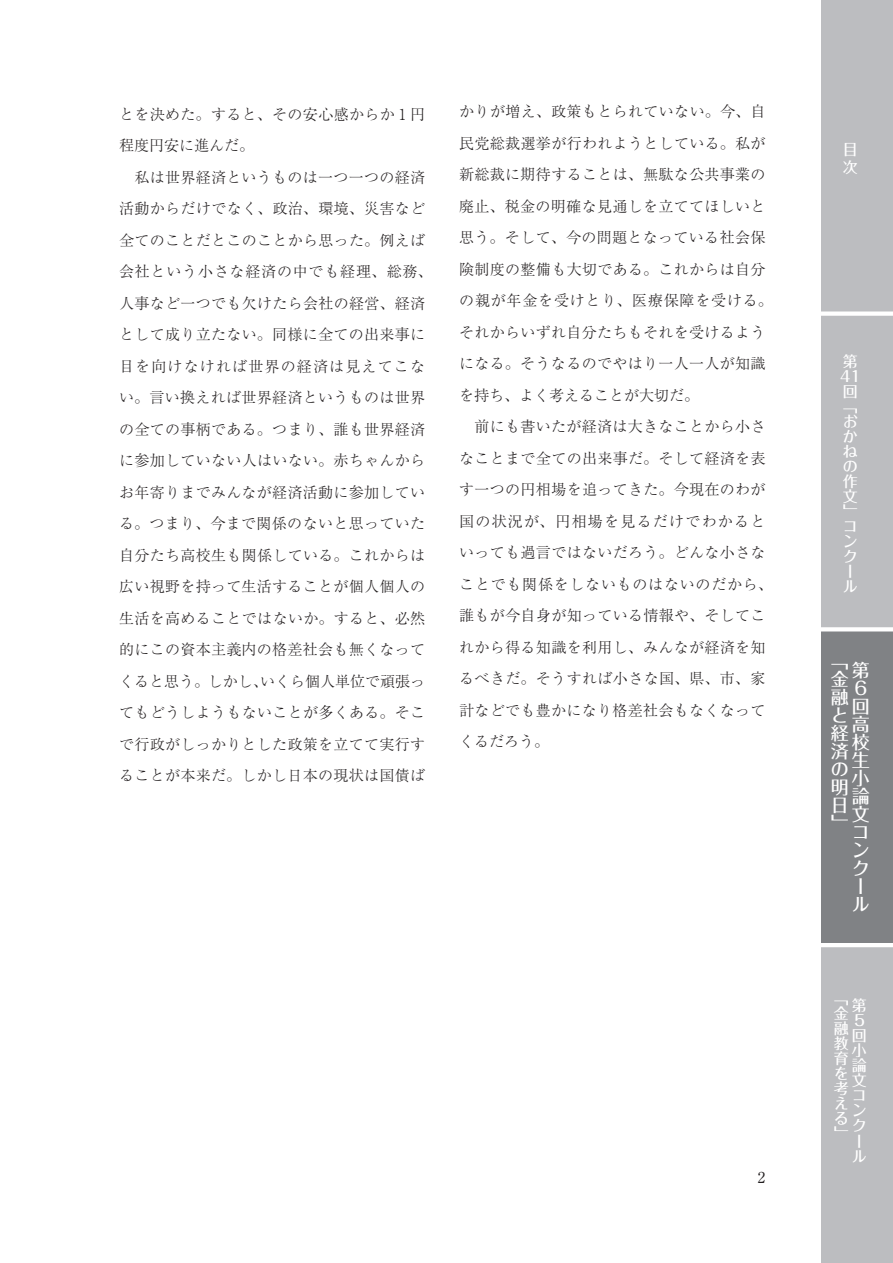
<style>
.page{position:relative;width:893px;height:1263px;background:#fff}
.page>*{position:absolute;margin:0;border:0;box-sizing:border-box;transform-origin:0 0}
.t1{font:500 18px/18px "Folk Pro";color:#fff}
.t2{font:300 15px/31.5px "Ryumin Pro";letter-spacing:.025em;color:#231f20}
.t3{font:500 15px/15px "Folk Pro";color:#fff}
.t4{font:15px "Ryumin Pro";color:#231f20}
</style>
<div class="page">
<div style="left:821px;top:0;width:72px;height:316px;background:#bcbdc0"></div>
<div style="left:821px;top:316px;width:72px;height:315px;background:#bcbdc0"></div>
<div style="left:821px;top:631px;width:72px;height:316px;background:#808285"></div>
<div style="left:821px;top:947px;width:72px;height:316px;background:#bcbdc0"></div>
<svg style="left:821px;top:627px;width:72px;height:4px"></svg>
<hr style="left:821px;top:943px;width:72px;height:4px;background:#fff">
<div style="left:821px;top:311px;width:72px;height:5px;background:#fff"></div>
<p class="t2" style="left:119px;top:97px;width:315px">とを決めた。すると、その安心感からか 1 円程度円安に進んだ。<br>　私は世界経済というものは一つ一つの経済活動からだけでなく、政治、環境、災害など全てのことだとこのことから思った。例えば会社という小さな経済の中でも経理、総務、人事など一つでも欠けたら会社の経営、経済として成り立たない。同様に全ての出来事に目を向けなければ世界の経済は見えてこない。言い換えれば世界経済というものは世界の全ての事柄である。つまり、誰も世界経済に参加していない人はいない。赤ちゃんからお年寄りまでみんなが経済活動に参加している。つまり、今まで関係のないと思っていた自分たち高校生も関係している。これからは広い視野を持って生活することが個人個人の生活を高めることではないか。すると、必然的にこの資本主義内の格差社会も無くなってくると思う。しかし、いくら個人単位で頑張ってもどうしようもないことが多くある。そこで行政がしっかりとした政策を立てて実行することが本来だ。しかし日本の現状は国債ば</p>
<p class="t2" style="left:459px;top:95px;width:315px">かりが増え、政策もとられていない。今、自民党総裁選挙が行われようとしている。私が新総裁に期待することは、無駄な公共事業の廃止、税金の明確な見通しを立ててほしいと思う。そして、今の問題となっている社会保険制度の整備も大切である。これからは自分の親が年金を受けとり、医療保障を受ける。それからいずれ自分たちもそれを受けるようになる。そうなるのでやはり一人一人が知識を持ち、よく考えることが大切だ。<br>　前にも書いたが経済は大きなことから小さなことまで全ての出来事だ。そして経済を表す一つの円相場を追ってきた。今現在のわが国の状況が、円相場を見るだけでわかるといっても過言ではないだろう。どんな小さなことでも関係をしないものはないのだから、誰もが今自身が知っている情報や、そしてこれから得る知識を利用し、みんなが経済を知るべきだ。そうすれば小さな国、県、市、家計などでも豊かになり格差社会もなくなってくるだろう。</p>
<p class="t4" style="left:758px;top:1165px;width:9px">2</p>
<p class="t3" style="left:843px;top:138px;width:16px;line-height:18px">目次</p>
<p class="t3" style="left:840px;top:351px;width:22px">第<br>41回「おかねの作文」コンクール</p>
<p class="t1" style="left:852px;top:659px;width:19px">第<br>6回高校生小論文コンクール</p>
<p class="t1" style="left:831px;top:650px;width:19px">「金融と経済の明日」</p>
<p class="t3" style="left:852px;top:996px;width:16px">第<br>5回小論文コンクール</p>
<p class="t3" style="left:834px;top:989px;width:16px;text-align:justify">「金融教育を考える」</p>
</div>
